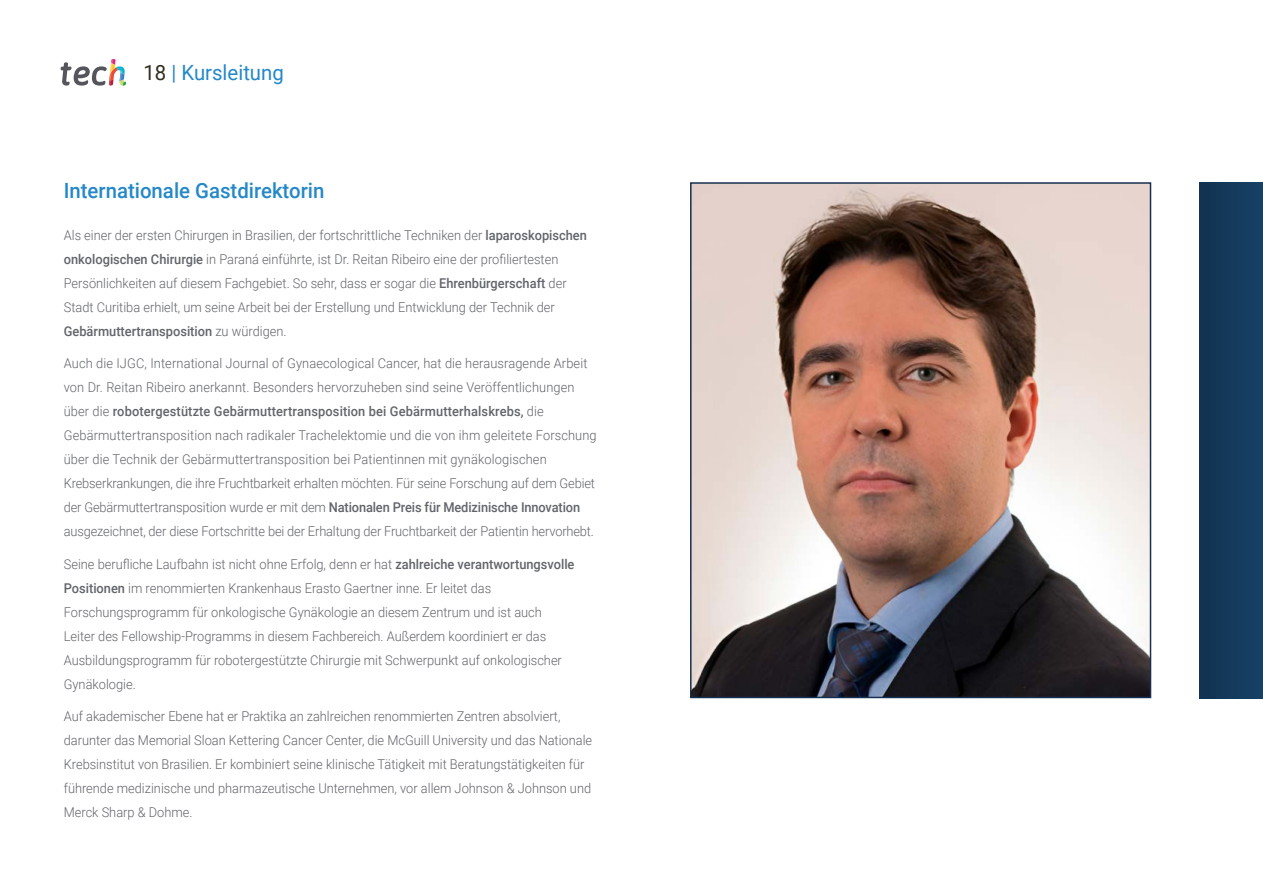
<style>
.page{position:relative;width:1263px;height:893px;background:#fff}
.page>*{position:absolute;margin:0;border:0;box-sizing:border-box;transform-origin:0 0}
.t1{font:500 21px "Roboto";color:#2488c9}
.t2{font:21px "Roboto";color:#2488c9}
.t3{font:300 13.5px/24px "Roboto";color:#61646a;scale:.95 1}
.s1{color:#312e20}
.s2{font-weight:500}
</style>
<div class="page">
<img style="left:693px;top:185px;width:455px;height:510px">
<div style="left:690px;top:182px;width:461px;height:516px;border:2px solid #17304f"></div>
<svg style="left:61px;top:59px;width:65px;height:27px"></svg>
<div style="left:1199px;top:182px;width:64px;height:516px;background:#14395b"></div>
<h1 class="t2" style="left:144px;top:57px;width:142px"><span class="s1">18</span> | Kursleitung</h1>
<h1 class="t1" style="left:64px;top:176px;width:262px">Internationale Gastdirektorin</h1>
<p class="t3" style="left:64px;top:222px;width:552px">Als einer der ersten Chirurgen in Brasilien, der fortschrittliche Techniken der <span class="s2">laparoskopischen onkologischen Chirurgie</span> in Paraná einführte, ist Dr. Reitan Ribeiro eine der profiliertesten Persönlichkeiten auf diesem Fachgebiet. So sehr, dass er sogar die <span class="s2">Ehrenbürgerschaft</span> der Stadt Curitiba erhielt, um seine Arbeit bei der Erstellung und Entwicklung der Technik der <span class="s2">Gebärmuttertransposition</span> zu würdigen.</p>
<p class="t3" style="left:64px;top:351px;width:562px">Auch die IJGC, International Journal of Gynaecological Cancer, hat die herausragende Arbeit von Dr. Reitan Ribeiro anerkannt. Besonders hervorzuheben sind seine Veröffentlichungen über die <span class="s2">robotergestützte Gebärmuttertransposition bei Gebärmutterhalskrebs,</span> die Gebärmuttertransposition nach radikaler Trachelektomie und die von ihm geleitete Forschung über die Technik der Gebärmuttertransposition bei Patientinnen mit gynäkologischen Krebserkrankungen, die ihre Fruchtbarkeit erhalten möchten. Für seine Forschung auf dem Gebiet der Gebärmuttertransposition wurde er mit dem <span class="s2">Nationalen Preis für Medizinische Innovation </span>ausgezeichnet, der diese Fortschritte bei der Erhaltung der Fruchtbarkeit der Patientin hervorhebt.</p>
<p class="t3" style="left:64px;top:551px;width:539px">Seine berufliche Laufbahn ist nicht ohne Erfolg, denn er hat <span class="s2">zahlreiche verantwortungsvolle Positionen</span> im renommierten Krankenhaus Erasto Gaertner inne. Er leitet das Forschungsprogramm für onkologische Gynäkologie an diesem Zentrum und ist auch Leiter des Fellowship-Programms in diesem Fachbereich. Außerdem koordiniert er das Ausbildungsprogramm für robotergestützte Chirurgie mit Schwerpunkt auf onkologischer Gynäkologie.</p>
<p class="t3" style="left:64px;top:704px;width:558px">Auf akademischer Ebene hat er Praktika an zahlreichen renommierten Zentren absolviert, darunter das Memorial Sloan Kettering Cancer Center, die McGuill University und das Nationale Krebsinstitut von Brasilien. Er kombiniert seine klinische Tätigkeit mit Beratungstätigkeiten für führende medizinische und pharmazeutische Unternehmen, vor allem Johnson &amp; Johnson und Merck Sharp &amp; Dohme.</p>
</div>
